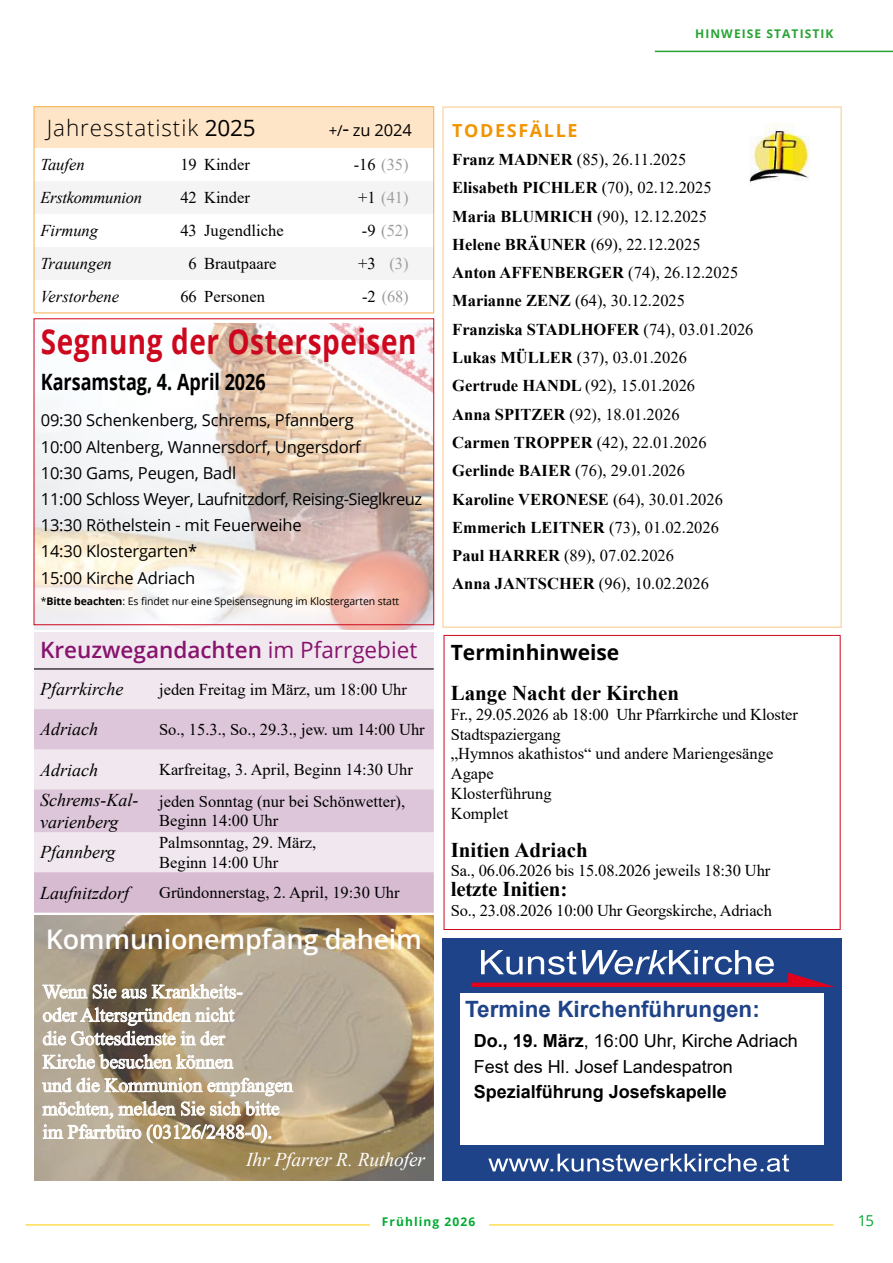
<style>
.page{position:relative;width:893px;height:1263px;background:#fff}
.page>*{position:absolute;margin:0;border:0;box-sizing:border-box;transform-origin:0 0}
.t1{font:700 34.5px "Open Sans";letter-spacing:.02em;color:#cd071e;scale:.81 1}
.t2{font:600 27px "Open Sans";letter-spacing:-.01em;color:#fff}
.t3{font:600 22.5px "Open Sans";color:#88136e}
.t4{font:700 22.5px "Arial";color:#1f4389}
.t5{font:700 22.5px "Open Sans";color:#000;scale:.8 1}
.t6{font:300 22.5px "Open Sans";letter-spacing:.04em;color:#000}
.t7{font:700 21px "Times New Roman";color:#000}
.t8{font:700 21px "Open Sans";color:#000}
.t9{font:19.5px/23.4px "Times New Roman";letter-spacing:-.005em;color:#fff}
.t10{font:italic 19.5px "Times New Roman";letter-spacing:-.005em;color:#fff}
.t11{font:italic 18px/21.6px "Times New Roman";color:#000}
.t12{font:18px/25.8px "Arial";color:#000}
.t13{font:700 18px "Arial";color:#000}
.t14{font:700 18px "Open Sans";letter-spacing:.09em;color:#f29400}
.t15{font:16.5px/28.3px "Times New Roman";color:#000}
.t16{font:16.5px/26.2px "Open Sans";letter-spacing:-.01em;color:#000}
.t17{font:italic 16.5px "Times New Roman";color:#000}
.t18{font:16.5px "Times New Roman";color:#9c9d9f}
.t19{font:15px "Open Sans";color:#00aa31}
.t20{font:700 12px "Open Sans";letter-spacing:.09em;color:#28a335}
.t21{font:700 12px "Open Sans";letter-spacing:.09em;color:#00aa31}
.t22{font:10.5px "Open Sans";letter-spacing:-.01em;color:#000}
.s1{font-weight:400}
.s2{font-size:15px}
.s3{font-size:21px}
.s4{color:#000}
.s5{font-weight:700}
</style>
<div class="page">
<hr style="left:489px;top:1225px;width:344px;height:1px;background:#fc0">
<hr style="left:26px;top:1225px;width:344px;height:1px;background:#fc0">
<hr style="left:655px;top:51px;width:238px;height:1px;background:#28a335">
<div style="left:442px;top:106px;width:400px;height:522px;border:2px solid #fddbb0"></div>
<img style="left:34px;top:916px;width:400px;height:264px">
<svg style="left:42px;top:983px;width:200px;height:16px"></svg>
<svg style="left:43px;top:1007px;width:192px;height:38px;background:#b3a99a"></svg>
<svg style="left:42px;top:1054px;width:192px;height:16px"></svg>
<svg style="left:42px;top:1077px;width:251px;height:66px;background:#beb098"></svg>
<div style="left:34px;top:107px;width:400px;height:41px;background:#fee5c7"></div>
<svg style="left:35px;top:182px;width:398px;height:98px"></svg>
<hr style="left:34px;top:106px;width:132px;height:1px;background:#f7af4e">
<hr style="left:34px;top:107px;width:1px;height:41px;background:#f7af4e">
<hr style="left:166px;top:106px;width:38px;height:1px;background:#f7af4e">
<hr style="left:204px;top:106px;width:145px;height:1px;background:#f7af4e">
<hr style="left:349px;top:106px;width:85px;height:1px;background:#f7af4e">
<hr style="left:34px;top:148px;width:1px;height:33px;background:#f7af4e">
<hr style="left:34px;top:181px;width:1px;height:33px;background:#f7af4e">
<hr style="left:34px;top:214px;width:1px;height:33px;background:#f7af4e">
<hr style="left:34px;top:247px;width:1px;height:33px;background:#f7af4e">
<hr style="left:34px;top:280px;width:1px;height:33px;background:#f7af4e">
<hr style="left:34px;top:313px;width:132px;height:1px;background:#f7af4e">
<hr style="left:166px;top:313px;width:38px;height:1px;background:#f7af4e">
<hr style="left:204px;top:313px;width:145px;height:1px;background:#f7af4e">
<hr style="left:349px;top:313px;width:85px;height:1px;background:#f7af4e">
<hr style="left:433px;top:148px;width:1px;height:33px;background:#f7af4e">
<hr style="left:433px;top:181px;width:1px;height:33px;background:#f7af4e">
<hr style="left:433px;top:214px;width:1px;height:33px;background:#f7af4e">
<hr style="left:433px;top:247px;width:1px;height:33px;background:#f7af4e">
<hr style="left:433px;top:280px;width:1px;height:33px;background:#f7af4e">
<hr style="left:433px;top:107px;width:1px;height:41px;background:#f7af4e">
<img style="left:34px;top:323px;width:400px;height:306px">
<div style="left:34px;top:318px;width:400px;height:307px;border:1px solid #cd071e"></div>
<div style="left:34px;top:632px;width:400px;height:281px;background:#f1e8ef"></div>
<svg style="left:34px;top:709px;width:400px;height:123px;fill:#ddc6d9"></svg>
<div style="left:34px;top:872px;width:400px;height:40px;background:#d6bbd1"></div>
<hr style="left:34px;top:668px;width:119px;height:1px;background:#000">
<hr style="left:153px;top:668px;width:281px;height:1px;background:#000">
<img style="left:749px;top:123px;width:61px;height:60px">
<div style="left:444px;top:635px;width:396px;height:295px;border:1px solid #cd071e"></div>
<div style="left:442px;top:938px;width:400px;height:242px;background:#1f4389"></div>
<svg style="left:471px;top:950px;width:364px;height:37px"></svg>
<svg style="left:488px;top:1154px;width:301px;height:18px"></svg>
<div style="left:460px;top:994px;width:363px;height:151px;background:#fff"></div>
<p class="t20" style="left:695px;top:25px;width:139px">HI NWEISE Statistik</p>
<h3 class="t6" style="left:47px;top:112px;width:210px">Jahresstatistik <span class="s1">2025</span></h3>
<p class="t16" style="left:329px;top:116px;width:84px"><span class="s2">+/</span><span class="s3">-</span> zu 2024</p>
<p class="t17" style="left:40px;top:153px;width:46px">Taufen</p>
<p class="t15" style="left:180px;top:150px;width:71px">19 Kinder</p>
<p class="t18" style="left:354px;top:153px;width:56px"><span class="s4">-16</span> (35)</p>
<p class="t17" style="left:40px;top:186px;width:103px">Erstkommunion</p>
<p class="t15" style="left:180px;top:183px;width:71px">42 Kinder</p>
<p class="t18" style="left:358px;top:186px;width:52px"><span class="s4">+1</span> (41)</p>
<p class="t17" style="left:40px;top:219px;width:59px">Firmung</p>
<p class="t15" style="left:180px;top:216px;width:105px">43 Jugendliche</p>
<p class="t18" style="left:362px;top:219px;width:48px"><span class="s4">-9</span> (52)</p>
<p class="t17" style="left:40px;top:252px;width:73px">Trauungen</p>
<p class="t15" style="left:189px;top:249px;width:89px">6 Brautpaare</p>
<p class="t18" style="left:358px;top:252px;width:52px"><span class="s4">+3</span> (3)</p>
<p class="t17" style="left:40px;top:285px;width:80px">Verstorbene</p>
<p class="t15" style="left:180px;top:282px;width:86px">66 Personen</p>
<p class="t18" style="left:362px;top:285px;width:48px"><span class="s4">-2</span> (68)</p>
<h1 class="t1" style="left:41px;top:317px;width:465px">Segnung der Osterspeisen</h1>
<h3 class="t5" style="left:41px;top:365px;width:283px">Karsamstag, 4. April 2026</h3>
<p class="t16" style="left:41px;top:407px;width:383px">09:30 Schenkenberg, Schrems, Pfannberg<br>10:00 Altenberg, Wannersdorf, Ungersdorf<br>10:30 Gams, Peugen, Badl<br>11:00 Schloss Weyer, Laufnitzdorf, Reising-Sieglkreuz 13:30 Röthelstein - mit Feuerweihe<br>14:30 Klostergarten*<br>15:00 Kirche Adriach</p>
<p class="t22" style="left:41px;top:594px;width:360px">*<span class="s5">Bitte beachten</span>: Es findet nur eine Speisensegnung im Klostergarten statt</p>
<h3 class="t3" style="left:40px;top:634px;width:379px">Kreuzwegandachten <span class="s1">im Pfarrgebiet</span></h3>
<p class="t11" style="left:40px;top:678px;width:85px">Pfarrkirche</p>
<p class="t15" style="left:159px;top:674px;width:249px">jeden Freitag im März, um 18:00 Uhr</p>
<p class="t11" style="left:40px;top:718px;width:59px">Adriach</p>
<p class="t15" style="left:159px;top:715px;width:267px">So., 15.3., So., 29.3., jew. um 14:00 Uhr</p>
<p class="t11" style="left:40px;top:758px;width:59px">Adriach</p>
<p class="t15" style="left:159px;top:755px;width:255px">Karfreitag, 3. April, Beginn 14:30 Uhr</p>
<p class="t11" style="left:40px;top:789px;width:100px">Schrems-Kal&shy;varienberg</p>
<p class="t15" style="left:159px;top:791px;width:248px;line-height:19.8px">jeden Sonntag (nur bei Schönwetter),<br>Beginn 14:00 Uhr</p>
<p class="t11" style="left:40px;top:841px;width:77px">Pfannberg</p>
<p class="t15" style="left:159px;top:832px;width:159px;line-height:19.8px">Palmsonntag, 29. März,<br>Beginn 14:00 Uhr</p>
<p class="t11" style="left:40px;top:881px;width:91px">Laufnitzdorf</p>
<p class="t15" style="left:159px;top:878px;width:242px">Gründonnerstag, 2. April, 19:30 Uhr</p>
<h2 class="t2" style="left:46px;top:921px;width:378px">Kommunionempfang daheim</h2>
<p class="t9" style="left:43px;top:979px;width:252px">Wenn Sie aus Krankheits-<br>oder Altersgründen nicht<br>die Gottesdienste in der<br>Kirche besuchen können<br>und die Kommunion empfangen möchten, melden Sie sich bitte im Pfarrbüro (03126/2488-0).</p>
<p class="t10" style="left:246px;top:1146px;width:181px">Ihr Pfarrer R. Ruthofer</p>
<p class="t14" style="left:452px;top:117px;width:55px">Todesf</p>
<p class="t14" style="left:530px;top:117px;width:47px">älle</p>
<p class="t15" style="left:452px;top:145px;width:303px"><span class="s5">Franz MADNER</span> (85), 26.11.2025<br><span class="s5">Elisabeth PICHLER</span> (70), 02.12.2025<br><span class="s5">Maria BLUMRICH</span> (90), 12.12.2025<br><span class="s5">Helene BRÄUNER</span> (69), 22.12.2025<br><span class="s5">Anton AFFENBERGER</span> (74), 26.12.2025<br><span class="s5">Marianne ZENZ</span> (64), 30.12.2025<br><span class="s5">Franziska STADLHOFER</span> (74), 03.01.2026<br><span class="s5">Lukas MÜLLER</span> (37), 03.01.2026<br><span class="s5">Gertrude HANDL</span> (92), 15.01.2026<br><span class="s5">Anna SPITZER</span> (92), 18.01.2026<br><span class="s5">Carmen TROPPER</span> (42), 22.01.2026<br><span class="s5">Gerlinde BAIER</span> (76), 29.01.2026<br><span class="s5">Karoline VERONESE</span> (64), 30.01.2026<br><span class="s5">Emmerich LEITNER</span> (73), 01.02.2026<br><span class="s5">Paul HARRER</span> (89), 07.02.2026<br><span class="s5">Anna JANTSCHER</span> (96), 10.02.2026</p>
<p class="t8" style="left:451px;top:638px;width:170px">Terminhinweise</p>
<p class="t7" style="left:451px;top:678px;width:230px">Lange Nacht der Kirchen</p>
<p class="t15" style="left:451px;top:704px;width:349px;line-height:19.8px">Fr., 29.05.2026 ab 18:00 Uhr Pfarrkirche und Kloster<br>Stadtspaziergang<br>„Hymnos akathistos“ und andere Mariengesänge<br>Agape<br>Klosterführung<br>Komplet</p>
<p class="t7" style="left:451px;top:834px;width:139px">Initien Adriach</p>
<p class="t15" style="left:451px;top:856px;width:321px">Sa., 06.06.2026 bis 15.08.2026 jeweils 18:30 Uhr</p>
<p class="t7" style="left:451px;top:874px;width:118px">letzte Initien:</p>
<p class="t15" style="left:451px;top:896px;width:323px">So., 23.08.2026 10:00 Uhr Georgskirche, Adriach</p>
<h3 class="t4" style="left:465px;top:993px;width:296px">Termine Kirchenführungen:</h3>
<p class="t12" style="left:474px;top:1027px;width:326px"><span class="s5">Do., 19. März</span>, 16:00 Uhr, Kirche Adriach<br>Fest des Hl. Josef Landespatron</p>
<p class="t13" style="left:474px;top:1079px;width:255px">Spezialführung Josefskapelle</p>
<p class="t21" style="left:382px;top:1213px;width:95px">Frühling 2026</p>
<p class="t19" style="left:858px;top:1210px;width:18px">15</p>
</div>
